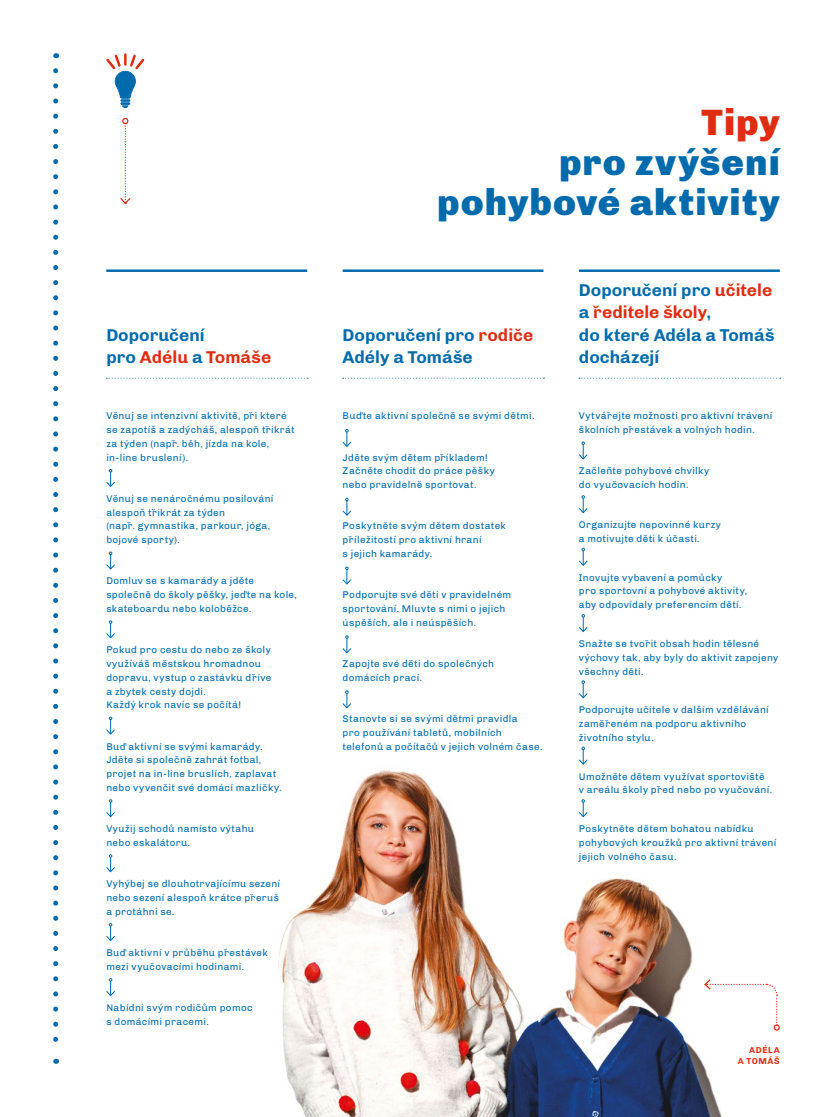
<style>
.page{position:relative;width:833px;height:1117px;background:#fff}
.page>*{position:absolute;margin:0;border:0;box-sizing:border-box;transform-origin:0 0}
.t1{font:900 37.5px/40px "Chivo";letter-spacing:.025em;color:#006bac;text-align:right}
.t2{font:900 37.5px "Chivo";color:#e02d12}
.t3{font:700 17.5px/22.5px "Chivo";color:#006bac}
.t4{font:10px/13.8px "Chivo";letter-spacing:.035em;color:#006bac}
.t5{font:700 8.75px/11.2px "Chivo";letter-spacing:.065em;color:#e02d12;text-align:right}
.s1{color:#e02d12}
</style>
<div class="page">
<img style="left:278px;top:764px;width:502px;height:352px">
<svg style="left:106px;top:469px;width:9px;height:18px"></svg>
<svg style="left:106px;top:551px;width:9px;height:18px"></svg>
<svg style="left:106px;top:620px;width:9px;height:18px"></svg>
<svg style="left:106px;top:716px;width:9px;height:18px"></svg>
<svg style="left:106px;top:799px;width:9px;height:18px"></svg>
<svg style="left:106px;top:854px;width:9px;height:18px"></svg>
<svg style="left:106px;top:923px;width:9px;height:18px"></svg>
<svg style="left:106px;top:978px;width:9px;height:18px"></svg>
<svg style="left:579px;top:441px;width:9px;height:18px"></svg>
<svg style="left:579px;top:495px;width:9px;height:18px"></svg>
<svg style="left:579px;top:548px;width:9px;height:18px"></svg>
<svg style="left:579px;top:614px;width:9px;height:18px"></svg>
<svg style="left:579px;top:680px;width:9px;height:18px"></svg>
<svg style="left:579px;top:746px;width:9px;height:18px"></svg>
<svg style="left:578px;top:799px;width:10px;height:18px"></svg>
<svg style="left:342px;top:429px;width:10px;height:18px"></svg>
<svg style="left:342px;top:498px;width:10px;height:18px"></svg>
<svg style="left:342px;top:566px;width:10px;height:18px"></svg>
<svg style="left:342px;top:635px;width:10px;height:18px"></svg>
<svg style="left:342px;top:690px;width:10px;height:18px"></svg>
<svg style="left:106px;top:377px;width:202px;height:1px"></svg>
<hr style="left:106px;top:269px;width:201px;height:3px;background:#006bac">
<svg style="left:343px;top:377px;width:201px;height:1px"></svg>
<hr style="left:343px;top:269px;width:200px;height:3px;background:#006bac">
<svg style="left:579px;top:377px;width:202px;height:1px"></svg>
<hr style="left:579px;top:269px;width:201px;height:3px;background:#006bac">
<svg style="left:53px;top:71px;width:5px;height:992px"></svg>
<div style="left:773px;top:1024px;width:7px;height:6px;border:1px solid #e02d12;border-radius:50%"></div>
<svg style="left:703px;top:977px;width:75px;height:48px"></svg>
<svg style="left:120px;top:118px;width:11px;height:87px"></svg>
<svg style="left:106px;top:53px;width:39px;height:55px"></svg>
<h2 class="t3" style="left:106px;top:323px;width:166px">Doporučení<br>pro <span class="s1">Adélu</span> a <span class="s1">Tomáše</span></h2>
<p class="t4" style="left:106px;top:409px;width:190px">Věnuj se intenzivní aktivitě, při které se zapotíš a zadýcháš, alespoň třikrát za týden (např. běh, jízda na kole, in-line bruslení).</p>
<p class="t4" style="left:106px;top:491px;width:169px">Věnuj se nenáročnému posilování alespoň třikrát za týden<br>(např. gymnastika, parkour, jóga, bojové sporty).</p>
<p class="t4" style="left:106px;top:574px;width:192px">Domluv se s kamarády a jděte společně do školy pěšky, jeďte na kole, skateboardu nebo koloběžce.</p>
<p class="t4" style="left:106px;top:643px;width:167px">Pokud pro cestu do nebo ze školy využíváš městskou hromadnou dopravu, vystup o zastávku dříve a zbytek cesty dojdi.<br>Každý krok navíc se počítá!</p>
<p class="t4" style="left:106px;top:739px;width:177px">Buď aktivní se svými kamarády.<br>Jděte si společně zahrát fotbal, projet na in-line bruslích, zaplavat nebo vyvenčit své domácí mazlíčky.</p>
<p class="t4" style="left:106px;top:821px;width:149px">Využij schodů namísto výtahu nebo eskalátoru.</p>
<p class="t4" style="left:106px;top:876px;width:175px;text-align:justify">Vyhýbej se dlouhotrvajícímu sezení nebo sezení alespoň krátce přeruš a protáhni se.</p>
<p class="t4" style="left:106px;top:945px;width:163px">Buď aktivní v průběhu přestávek mezi vyučovacími hodinami.</p>
<p class="t4" style="left:106px;top:1000px;width:148px">Nabídni svým rodičům pomoc s domácími pracemi.</p>
<h1 class="t2" style="left:701px;top:100px;width:80px">Tipy</h1>
<h1 class="t1" style="left:437px;top:142px;width:344px">pro zvýšení pohybové aktivity</h1>
<h2 class="t3" style="left:343px;top:323px;width:192px">Doporučení pro <span class="s1">rodiče<br></span>Adély a Tomáše</h2>
<p class="t4" style="left:343px;top:409px;width:193px">Buďte aktivní společně se svými dětmi.</p>
<p class="t4" style="left:343px;top:450px;width:154px">Jděte svým dětem příkladem!<br>Začněte chodit do práce pěšky nebo pravidelně sportovat.</p>
<p class="t4" style="left:343px;top:519px;width:165px">Poskytněte svým dětem dostatek příležitostí pro aktivní hraní<br>s jejich kamarády.</p>
<p class="t4" style="left:343px;top:588px;width:170px">Podporujte své děti v pravidelném sportování. Mluvte s nimi o jejich úspěších, ale i neúspěších.</p>
<p class="t4" style="left:343px;top:656px;width:153px">Zapojte své děti do společných domácích prací.</p>
<p class="t4" style="left:343px;top:711px;width:201px">Stanovte si se svými dětmi pravidla<br>pro používání tabletů, mobilních telefonů a počítačů v jejich volném čase.</p>
<h2 class="t3" style="left:579px;top:278px;width:197px">Doporučení pro <span class="s1">učitele </span>a <span class="s1">ředitele školy</span>,<br>do které Adéla a Tomáš docházejí</h2>
<p class="t4" style="left:579px;top:409px;width:195px">Vytvářejte možnosti pro aktivní trávení školních přestávek a volných hodin.</p>
<p class="t4" style="left:579px;top:464px;width:132px">Začleňte pohybové chvilky do vyučovacích hodin.</p>
<p class="t4" style="left:579px;top:518px;width:144px">Organizujte nepovinné kurzy a motivujte děti k účasti.</p>
<p class="t4" style="left:579px;top:570px;width:170px">Inovujte vybavení a pomůcky<br>pro sportovní a pohybové aktivity, aby odpovídaly preferencím dětí.</p>
<p class="t4" style="left:579px;top:636px;width:201px">Snažte se tvořit obsah hodin tělesné výchovy tak, aby byly do aktivit zapojeny všechny děti.</p>
<p class="t4" style="left:579px;top:703px;width:191px">Podporujte učitele v dalším vzdělávání zaměřeném na podporu aktivního životního stylu.</p>
<p class="t4" style="left:579px;top:769px;width:195px">Umožněte dětem využívat sportoviště v areálu školy před nebo po vyučování.</p>
<p class="t4" style="left:579px;top:821px;width:199px">Poskytněte dětem bohatou nabídku pohybových kroužků pro aktivní trávení jejich volného času.</p>
<p class="t5" style="left:738px;top:1043px;width:43px">ADÉLA<br>A TOMÁŠ</p>
</div>
